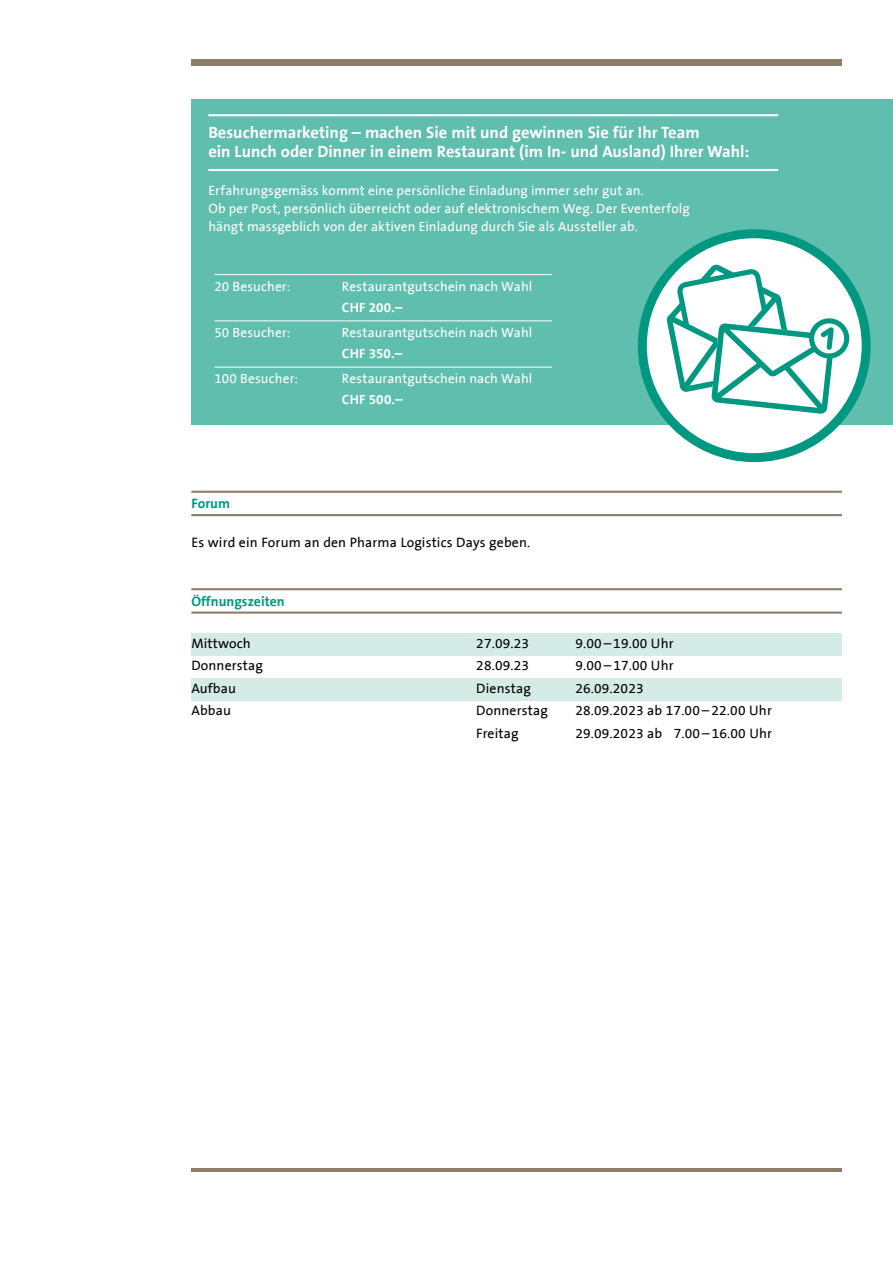
<style>
.page{position:relative;width:893px;height:1263px;background:#fff}
.page>*{position:absolute;margin:0;border:0;box-sizing:border-box;transform-origin:0 0}
.t1{font:700 16.5px/19.5px "MCH The Sans";color:#fff}
.t2{font:13.8px "MCH The Sans";letter-spacing:.01em;color:#000}
.t3{font:700 13.8px "MCH The Sans";color:#009880}
.t4{font:13.5px/18px "MCH The Sans";letter-spacing:.005em;color:#fff}
.t5{font:700 13.5px "MCH The Sans";letter-spacing:.01em;color:#fff}
</style>
<div class="page">
<div style="left:191px;top:60px;width:651px;height:6px;background:#8c7e6a"></div>
<hr style="left:191px;top:1168px;width:651px;height:3px;background:#8c7e6a">
<div style="left:191px;top:99px;width:702px;height:325px;background:#60beae"></div>
<hr style="left:208px;top:114px;width:570px;height:2px;background:#fff">
<hr style="left:208px;top:169px;width:570px;height:2px;background:#fff">
<hr style="left:214px;top:274px;width:338px;height:1px;background:#fff">
<hr style="left:214px;top:321px;width:338px;height:1px;background:#fff">
<hr style="left:214px;top:367px;width:338px;height:1px;background:#fff">
<svg style="left:642px;top:234px;width:224px;height:224px;fill:#fff"></svg>
<div style="left:638px;top:229px;width:233px;height:233px;border:9px solid #009880;border-radius:50%"></div>
<svg style="left:666px;top:264px;width:184px;height:150px;background:#bfe5df"></svg>
<hr style="left:191px;top:491px;width:651px;height:2px;background:#8c7e6a">
<hr style="left:191px;top:514px;width:651px;height:2px;background:#8c7e6a">
<hr style="left:191px;top:588px;width:651px;height:2px;background:#8c7e6a">
<hr style="left:191px;top:611px;width:651px;height:3px;background:#8c7e6a">
<div style="left:191px;top:633px;width:651px;height:22px;background:#d5ece6"></div>
<div style="left:191px;top:678px;width:651px;height:22px;background:#d5ece6"></div>
<p class="t1" style="left:208px;top:123px;width:543px">Besuchermarketing – machen Sie mit und gewinnen Sie für Ihr Team<br>ein Lunch oder Dinner in einem Restaurant (im In- und Ausland) Ihrer Wahl:</p>
<p class="t4" style="left:208px;top:181px;width:483px">Erfahrungsgemäss kommt eine persönliche Einladung immer sehr gut an.<br>Ob per Post, persönlich überreicht oder auf elektronischem Weg. Der Eventerfolg hängt massgeblich von der aktiven Einladung durch Sie als Aussteller ab.</p>
<p class="t4" style="left:214px;top:278px;width:77px">20 Besucher:</p>
<p class="t4" style="left:342px;top:278px;width:192px">Restaurantgutschein nach Wahl</p>
<p class="t5" style="left:342px;top:300px;width:62px">CHF 200.–</p>
<p class="t4" style="left:214px;top:324px;width:77px">50 Besucher:</p>
<p class="t4" style="left:342px;top:324px;width:192px">Restaurantgutschein nach Wahl</p>
<p class="t5" style="left:342px;top:346px;width:62px">CHF 350.–</p>
<p class="t4" style="left:214px;top:370px;width:85px">100 Besucher:</p>
<p class="t4" style="left:342px;top:370px;width:192px">Restaurantgutschein nach Wahl</p>
<p class="t5" style="left:342px;top:393px;width:62px">CHF 500.–</p>
<p class="t3" style="left:191px;top:496px;width:40px">Forum</p>
<p class="t2" style="left:191px;top:535px;width:340px">Es wird ein Forum an den Pharma Logistics Days geben.</p>
<p class="t3" style="left:191px;top:594px;width:95px">Öffnungszeiten</p>
<p class="t2" style="left:191px;top:636px;width:61px">Mittwoch</p>
<p class="t2" style="left:476px;top:636px;width:54px">27.09.23</p>
<p class="t2" style="left:575px;top:636px;width:100px">9.00 – 19.00 Uhr</p>
<p class="t2" style="left:191px;top:658px;width:73px">Donnerstag</p>
<p class="t2" style="left:476px;top:658px;width:54px">28.09.23</p>
<p class="t2" style="left:575px;top:658px;width:100px">9.00 – 17.00 Uhr</p>
<p class="t2" style="left:191px;top:681px;width:46px">Aufbau</p>
<p class="t2" style="left:476px;top:681px;width:56px">Dienstag</p>
<p class="t2" style="left:575px;top:681px;width:70px">26.09.2023</p>
<p class="t2" style="left:191px;top:703px;width:41px">Abbau</p>
<p class="t2" style="left:476px;top:703px;width:73px">Donnerstag</p>
<p class="t2" style="left:575px;top:703px;width:198px">28.09.2023 ab 17.00 – 22.00 Uhr</p>
<p class="t2" style="left:476px;top:726px;width:44px">Freitag</p>
<p class="t2" style="left:575px;top:726px;width:198px">29.09.2023 ab 7.00 – 16.00 Uhr</p>
</div>
